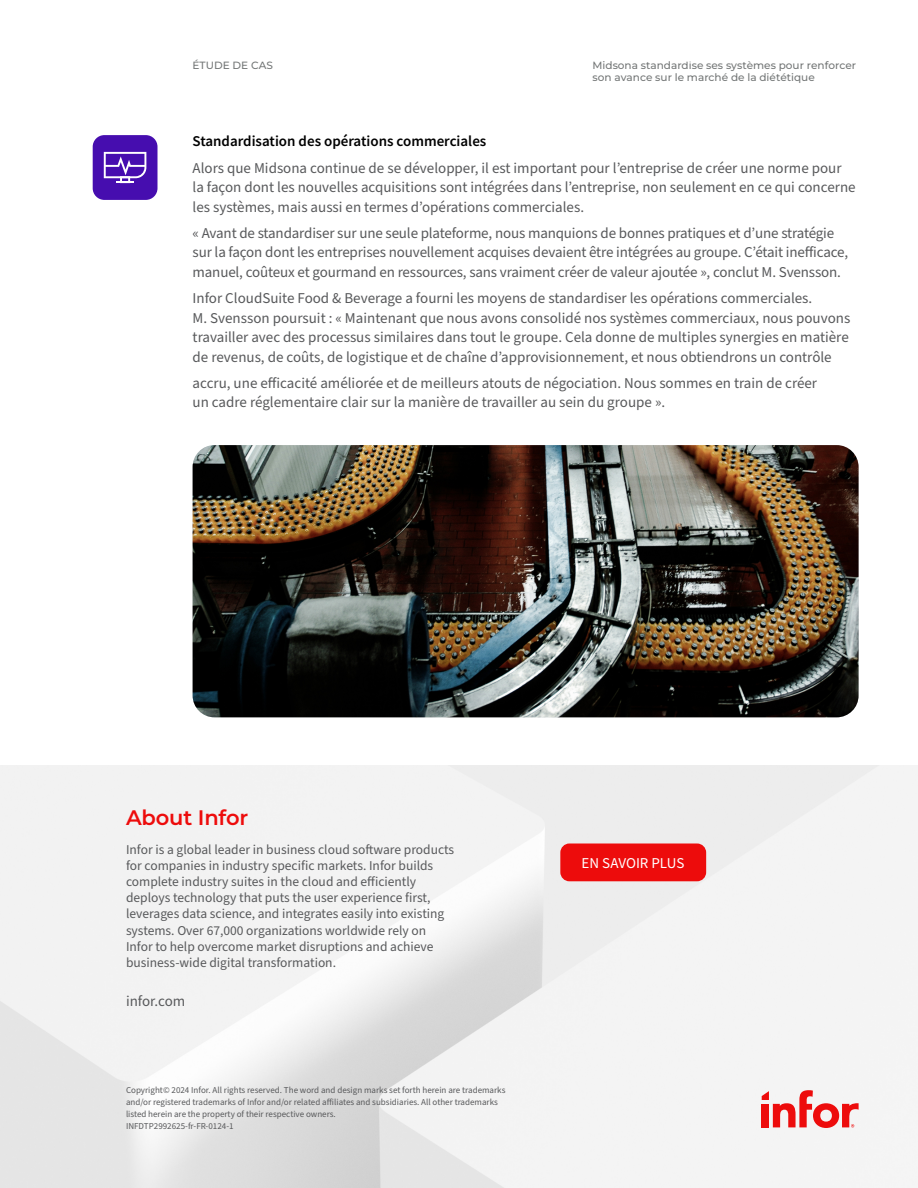
<style>
.page{position:relative;width:918px;height:1188px;background:#fff}
.page>*{position:absolute;margin:0;border:0;box-sizing:border-box;transform-origin:0 0}
.t1{font:100 21px "Montserrat";color:#ed0c0c}
.t2{font:15px/19.5px "Source Sans Pro";color:#58595b}
.t3{font:600 15px "Source Sans Pro";color:#000}
.t4{font:15px "Source Sans Pro";letter-spacing:-.005em;color:#fff}
.t5{font:13.5px/16.2px "Source Sans Pro";color:#58595b}
.t6{font:100 10.5px/12px "Montserrat";color:#747777}
.t7{font:9px/12px "Source Sans Pro";color:#58595b}
</style>
<div class="page">
<img style="left:0;top:765px;width:918px;height:423px">
<svg style="left:762px;top:1090px;width:97px;height:38px"></svg>
<div style="left:93px;top:135px;width:64px;height:65px;background:#460daf;border-radius:12px"></div>
<svg style="left:104px;top:152px;width:42px;height:31px"></svg>
<img style="left:193px;top:445px;width:666px;height:272px">
<div style="left:560px;top:844px;width:146px;height:37px;background:#ed0c0c;border-radius:9px"></div>
<p class="t6" style="left:193px;top:59px;width:82px">ÉTUDE DE CAS</p>
<p class="t6" style="left:593px;top:59px;width:265px">Midsona standardise ses systèmes pour renforcer son avance sur le marché de la diététique</p>
<p class="t3" style="left:193px;top:132px;width:295px">Standardisation des opérations commerciales</p>
<p class="t2" style="left:193px;top:158px;width:665px">Alors que Midsona continue de se développer, il est important pour l’entreprise de créer une norme pour la façon dont les nouvelles acquisitions sont intégrées dans l’entreprise, non seulement en ce qui concerne les systèmes, mais aussi en termes d’opérations commerciales.</p>
<p class="t2" style="left:193px;top:224px;width:657px">« Avant de standardiser sur une seule plateforme, nous manquions de bonnes pratiques et d’une stratégie sur la façon dont les entreprises nouvellement acquises devaient être intégrées au groupe. C’était inefficace, manuel, coûteux et gourmand en ressources, sans vraiment créer de valeur ajoutée », conclut M. Svensson.</p>
<p class="t2" style="left:193px;top:289px;width:659px">Infor CloudSuite Food &amp; Beverage a fourni les moyens de standardiser les opérations commerciales.<br>M. Svensson poursuit : « Maintenant que nous avons consolidé nos systèmes commerciaux, nous pouvons travailler avec des processus similaires dans tout le groupe. Cela donne de multiples synergies en matière de revenus, de coûts, de logistique et de chaîne d’approvisionnement, et nous obtiendrons un contrôle</p>
<p class="t2" style="left:193px;top:374px;width:626px">accru, une efficacité améliorée et de meilleurs atouts de négociation. Nous sommes en train de créer un cadre réglementaire clair sur la manière de travailler au sein du groupe ».</p>
<h1 class="t1" style="left:126px;top:804px;width:124px">About Infor</h1>
<p class="t5" style="left:126px;top:841px;width:330px">Infor is a global leader in business cloud software products for companies in industry specific markets. Infor builds complete industry suites in the cloud and efficiently deploys technology that puts the user experience first, leverages data science, and integrates easily into existing systems. Over 67,000 organizations worldwide rely on Infor to help overcome market disruptions and achieve business-wide digital transformation.</p>
<p class="t2" style="left:126px;top:992px;width:61px">infor.com</p>
<p class="t7" style="left:126px;top:1084px;width:381px">Copyright© 2024 Infor. All rights reserved. The word and design marks set forth herein are trademarks and/or registered trademarks of Infor and/or related affiliates and subsidiaries. All other trademarks listed herein are the property of their respective owners.<br>INFDTP2992625-fr-FR-0124-1</p>
<p class="t4" style="left:582px;top:853px;width:104px">EN SAVOIR PLUS</p>
</div>
